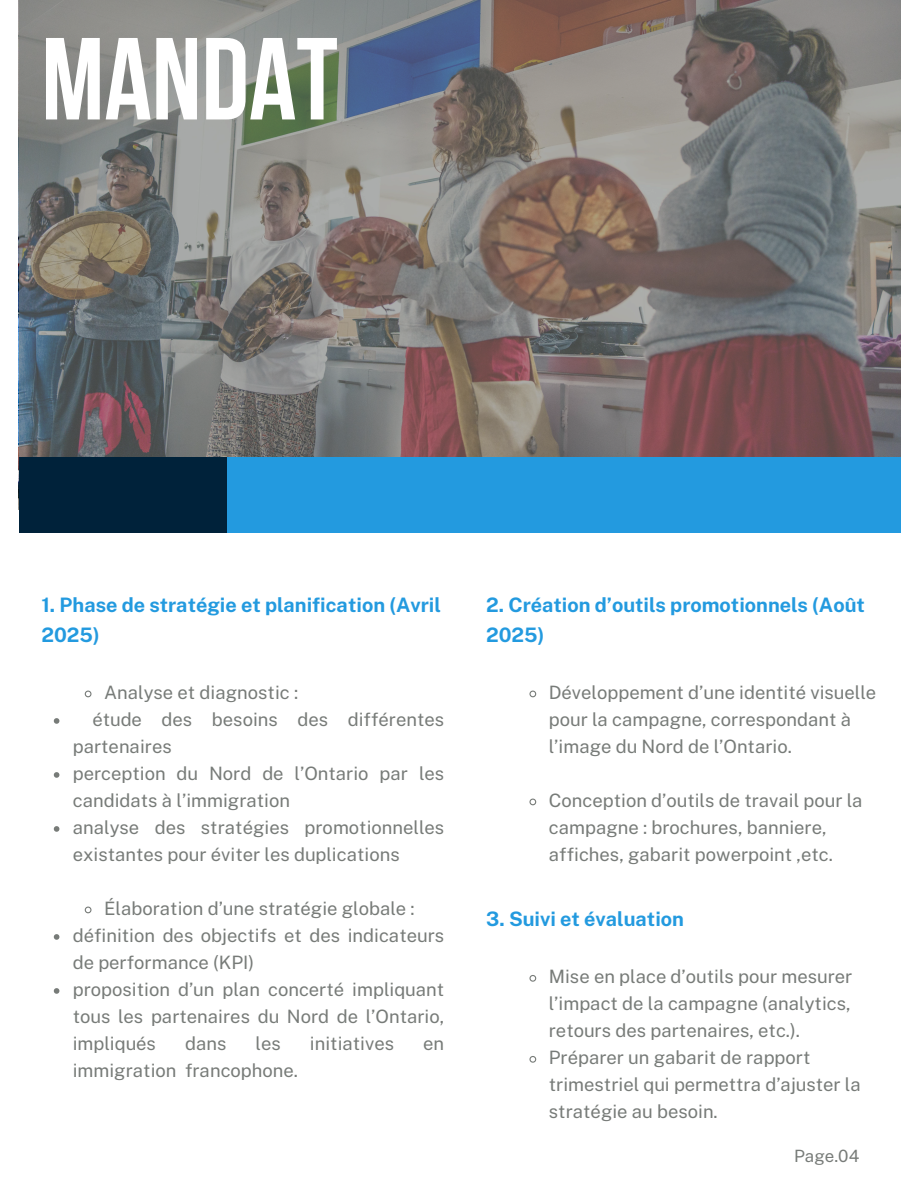
<style>
.page{position:relative;width:918px;height:1188px;background:#fff}
.page>*{position:absolute;margin:0;border:0;box-sizing:border-box;transform-origin:0 0}
.t1{font:700 116.4px "Bebas Neue";color:#fff}
.t2{font:700 19.95px/29.2px "Public Sans";color:#239adf}
.t3{font:18.45px/27px "Public Sans";color:#777b78}
.t4{font:16.95px "Public Sans";color:#777b78}
</style>
<div class="page">
<div style="left:19px;top:457px;width:225px;height:75px;background:#00223a"></div>
<div style="left:228px;top:457px;width:673px;height:75px;background:#239adf"></div>
<svg style="left:19px;top:0;width:881px;height:457px"></svg>
<svg style="left:84px;top:690px;width:8px;height:8px"></svg>
<svg style="left:54px;top:718px;width:5px;height:6px"></svg>
<svg style="left:54px;top:772px;width:5px;height:6px"></svg>
<svg style="left:54px;top:826px;width:5px;height:6px"></svg>
<svg style="left:84px;top:906px;width:8px;height:8px"></svg>
<svg style="left:54px;top:934px;width:5px;height:6px"></svg>
<svg style="left:54px;top:988px;width:5px;height:6px"></svg>
<svg style="left:529px;top:690px;width:8px;height:8px"></svg>
<svg style="left:529px;top:798px;width:8px;height:8px"></svg>
<svg style="left:529px;top:975px;width:8px;height:7px"></svg>
<svg style="left:529px;top:1056px;width:8px;height:7px"></svg>
<p class="t1" style="left:41px;top:32px;width:298px">MANDAT</p>
<p class="t2" style="left:41px;top:591px;width:401px">1. Phase de stratégie et planification (Avril<br>2025)</p>
<h1 class="t3" style="left:104px;top:679px;width:196px">Analyse et diagnostic :</h1>
<h2 class="t3" style="left:73px;top:706px;width:373px;text-indent:20px">étude des besoins des différentes partenaires</h2>
<p class="t3" style="left:73px;top:760px;width:373px">perception du Nord de l’Ontario par les candidats à l’immigration</p>
<p class="t3" style="left:73px;top:814px;width:373px">analyse des stratégies promotionnelles existantes pour éviter les duplications</p>
<p class="t3" style="left:104px;top:895px;width:312px">Élaboration d’une stratégie globale :</p>
<p class="t3" style="left:73px;top:922px;width:373px">définition des objectifs et des indicateurs de performance (KPI)</p>
<p class="t3" style="left:73px;top:976px;width:373px;text-align:justify">proposition d’un plan concerté impliquant tous les partenaires du Nord de l’Ontario, impliqués</p>
<p class="t3" style="left:185px;top:1030px;width:43px">dans</p>
<p class="t3" style="left:256px;top:1030px;width:27px">les</p>
<p class="t3" style="left:310px;top:1030px;width:86px">initiatives</p>
<p class="t3" style="left:423px;top:1030px;width:23px">en</p>
<p class="t3" style="left:73px;top:1057px;width:227px">immigration francophone.</p>
<p class="t2" style="left:486px;top:591px;width:380px">2. Création d’outils promotionnels (Août<br>2025)</p>
<h2 class="t3" style="left:549px;top:679px;width:329px">Développement d’une identité visuelle pour la campagne, correspondant à l’image du Nord de l’Ontario.</h2>
<p class="t3" style="left:549px;top:787px;width:315px">Conception d’outils de travail pour la campagne : brochures, banniere, affiches, gabarit powerpoint ,etc.</p>
<p class="t2" style="left:486px;top:904px;width:199px">3. Suivi et évaluation</p>
<h2 class="t3" style="left:549px;top:963px;width:305px;text-align:justify">Mise en place d’outils pour mesurer l’impact de la campagne (analytics, retours des partenaires, etc.).</h2>
<p class="t3" style="left:549px;top:1044px;width:314px">Préparer un gabarit de rapport trimestriel qui permettra d’ajuster la stratégie au besoin.</p>
<p class="t4" style="left:794px;top:1146px;width:67px">Page.04</p>
</div>
